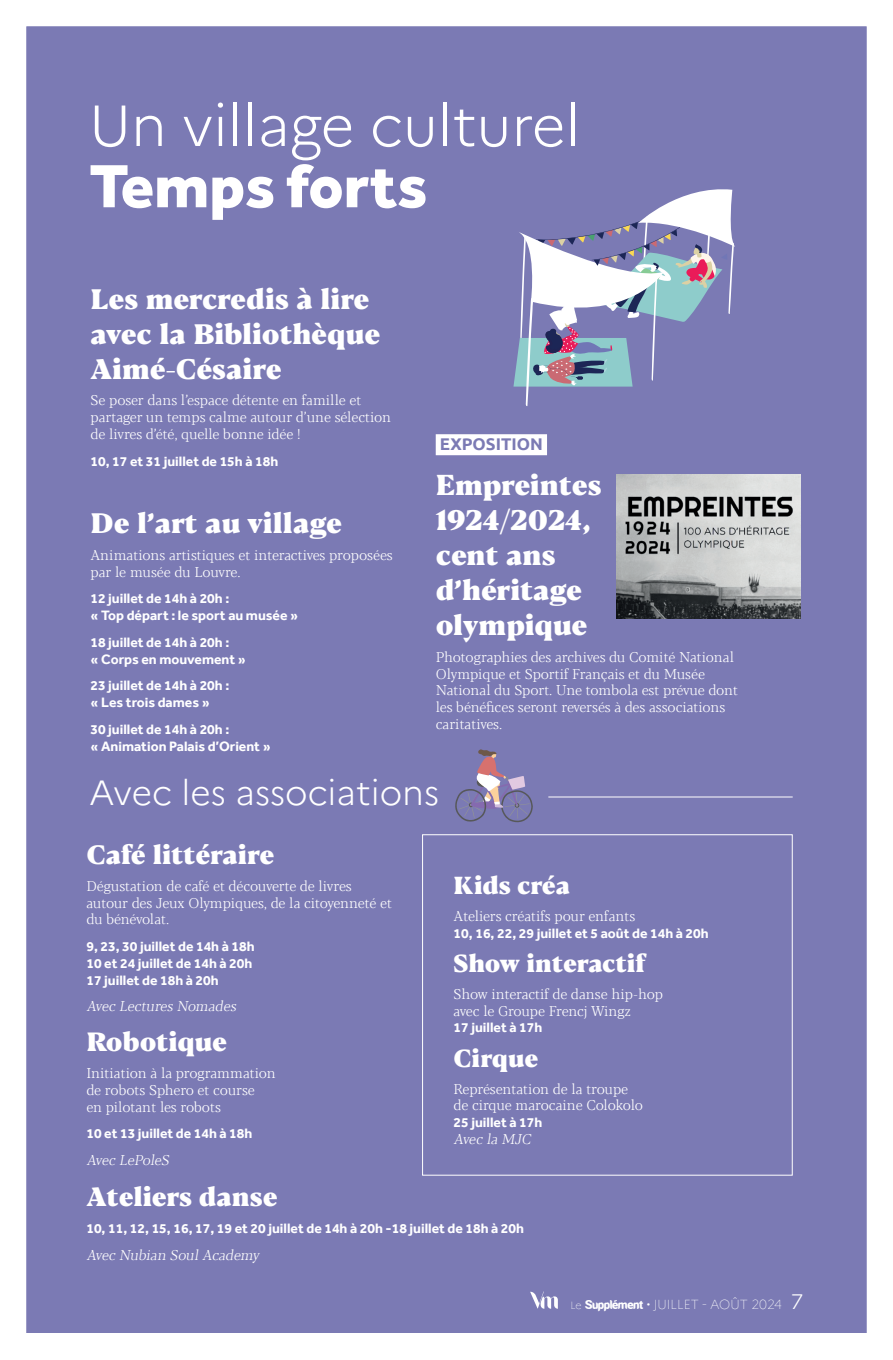
<style>
.page{position:relative;width:893px;height:1360px;background:#fff}
.page>*{position:absolute;margin:0;border:0;box-sizing:border-box;transform-origin:0 0}
.t1{font:800 63px "Effra";color:#fff}
.t2{font:300 57.75px "Marianne";color:#fff}
.t3{font:300 35px "Marianne";color:#fff}
.t4{font:800 28px/35px "Blacker Pro Text";color:#fff}
.t5{font:800 26.25px "Blacker Pro Text";color:#fff}
.t6{font:800 24.5px "Blacker Pro Text";color:#fff}
.t7{font:300 21px "Marianne";color:#fff}
.t8{font:700 16.97px "Ubuntu";color:#7b7ab4}
.t9{font:300 14px/16.8px "Blacker Pro Text";color:#fff}
.t10{font:700 14px/16.8px "Effra";color:#fff}
.t11{font:italic 300 14px "Blacker Text";color:#fff}
.t12{font:100 13.12px "Marianne";color:#fff}
.s1{font-family:"Blacker Pro Text";font-weight:300}
.s2{font-family:"Effra";font-weight:700}
.s3{font-size:10.5px}
.s4{font-family:"Gitaluevo";font-weight:400}
</style>
<div class="page">
<div style="left:0;top:0;width:893px;height:1359px;background:#7b7ab4"></div>
<div style="left:436px;top:434px;width:111px;height:21px;background:#fff"></div>
<img style="left:616px;top:474px;width:184px;height:144px">
<hr style="left:548px;top:796px;width:245px;height:1px;background:#fff">
<svg style="left:455px;top:749px;width:78px;height:73px"></svg>
<svg style="left:513px;top:189px;width:222px;height:217px"></svg>
<svg style="left:530px;top:1291px;width:28px;height:17px"></svg>
<div style="left:422px;top:834px;width:371px;height:341px;border:1px solid #fff"></div>
<div style="left:0;top:0;width:893px;height:1359px;border:26px solid #fff"></div>
<div style="left:0;top:0;width:893px;height:9px;background:#fff"></div>
<div style="left:0;top:1333px;width:893px;height:26px;background:#fff"></div>
<p class="t2" style="left:89px;top:81px;width:493px">Un village culturel</p>
<p class="t1" style="left:89px;top:147px;width:340px">Temps forts</p>
<p class="t4" style="left:90px;top:279px;width:291px">Les mercredis à lire avec la Bibliothèque<br>Aimé-Césaire</p>
<p class="t9" style="left:90px;top:392px;width:302px">Se poser dans l’espace détente en famille et partager un temps calme autour d’une sélection de livres d’été, quelle bonne idée !</p>
<p class="t10" style="left:90px;top:452px;width:189px">10, 17 et 31 juillet de 15h à 18h</p>
<p class="t4" style="left:90px;top:503px;width:253px">De l’art au village</p>
<p class="t9" style="left:90px;top:546px;width:304px">Animations artistiques et interactives proposées par le musée du Louvre.</p>
<p class="t10" style="left:90px;top:590px;width:209px">12 juillet de 14h à 20h :<br>« Top départ : le sport au musée »</p>
<p class="t10" style="left:90px;top:633px;width:157px">18 juillet de 14h à 20h :<br>« Corps en mouvement »</p>
<p class="t10" style="left:90px;top:677px;width:140px">23 juillet de 14h à 20h : « Les trois dames »</p>
<p class="t10" style="left:90px;top:720px;width:182px">30 juillet de 14h à 20h :<br>« Animation Palais d’Orient »</p>
<p class="t8" style="left:440px;top:433px;width:105px">EXPOSITION</p>
<p class="t4" style="left:436px;top:465px;width:167px">Empreintes<br>1924/2024, cent ans d’héritage olympique</p>
<p class="t9" style="left:436px;top:648px;width:304px">Photographies des archives du Comité National Olympique et Sportif Français et du Musée National du Sport. Une tombola est prévue dont les bénéfices seront reversés à des associations caritatives.</p>
<p class="t3" style="left:89px;top:766px;width:352px">Avec les associations</p>
<p class="t5" style="left:86px;top:833px;width:190px">Café littéraire</p>
<p class="t9" style="left:86px;top:877px;width:307px">Dégustation de café et découverte de livres autour des Jeux Olympiques, de la citoyenneté et du bénévolat.</p>
<p class="t10" style="left:86px;top:937px;width:170px">9, 23, 30 juillet de 14h à 18h<br>10 et 24 juillet de 14h à 20h<br>17 juillet de 18h à 20h</p>
<p class="t11" style="left:86px;top:997px;width:154px">Avec Lectures Nomades</p>
<p class="t6" style="left:454px;top:865px;width:118px">Kids créa</p>
<p class="t10" style="left:454px;top:907px;width:257px"><span class="s1">Ateliers créatifs pour enfants<br></span>10, 16, 22, 29 juillet et 5 août de 14h à 20h</p>
<p class="t6" style="left:454px;top:943px;width:193px">Show interactif</p>
<p class="t9" style="left:454px;top:985px;width:211px">Show interactif de danse hip-hop avec le Groupe Frencj Wingz<br><span class="s2">17 juillet à 17h</span></p>
<p class="t6" style="left:454px;top:1038px;width:86px">Cirque</p>
<p class="t9" style="left:454px;top:1079px;width:191px">Représentation de la troupe de cirque marocaine Colokolo<br><span class="s2">25 juillet à 17h</span></p>
<p class="t11" style="left:454px;top:1130px;width:82px">Avec la MJC</p>
<p class="t5" style="left:86px;top:1021px;width:142px">Robotique</p>
<p class="t9" style="left:86px;top:1064px;width:191px">Initiation à la programmation de robots Sphero et course<br>en pilotant les robots</p>
<p class="t10" style="left:86px;top:1125px;width:168px">10 et 13 juillet de 14h à 18h</p>
<p class="t11" style="left:86px;top:1151px;width:87px">Avec LePoleS</p>
<p class="t5" style="left:86px;top:1175px;width:193px">Ateliers danse</p>
<p class="t10" style="left:86px;top:1219px;width:439px">10, 11, 12, 15, 16, 17, 19 et 20 juillet de 14h à 20h -18 juillet de 18h à 20h</p>
<p class="t11" style="left:86px;top:1245px;width:177px">Avec Nubian Soul Academy</p>
<p class="t12" style="left:570px;top:1293px;width:213px"><span class="s3">Le</span> <span class="s4">Supplement</span> • JUILLET - AOÛT 2024</p>
<p class="t7" style="left:791px;top:1285px;width:14px">7</p>
</div>
